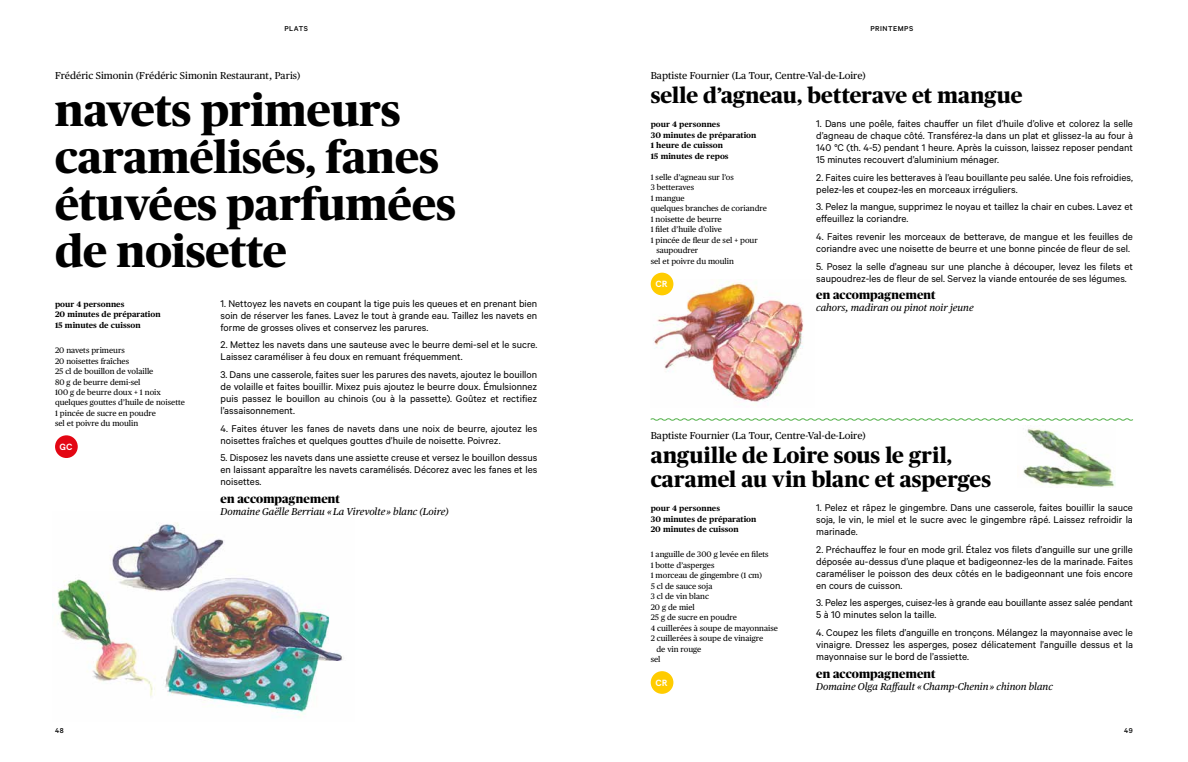
<style>
.page{position:relative;width:1188px;height:762px;background:#fff}
.page>*{position:absolute;margin:0;border:0;box-sizing:border-box;transform-origin:0 0}
.t1{font:800 45px/47px "Publico";color:#000}
.t2{font:800 22px/24px "Publico";letter-spacing:.005em;color:#000}
.t3{font:800 12px "Publico Banner";letter-spacing:.01em;color:#000}
.t4{font:11px/12px "Calibre";color:#000;text-align:justify}
.t5{font:10px "Publico Text";color:#000}
.t6{font:italic 10px "Publico Text";color:#000}
.t7{font:700 9px "Apercu";color:#fff}
.t8{font:8px/10.5px "Publico Text";color:#000}
.t9{font:700 8px/10.5px "Publico Text";color:#000}
.t10{font:500 8px "Calibre";letter-spacing:.06em;color:#000}
</style>
<div class="page">
<img style="left:654px;top:280px;width:150px;height:122px">
<img style="left:1023px;top:428px;width:92px;height:59px">
<img style="left:52px;top:522px;width:291px;height:192px">
<div style="left:55px;top:435px;width:23px;height:23px;background:#e30613;border-radius:50%"></div>
<div style="left:650px;top:273px;width:23px;height:22px;background:#fc0;border-radius:50%"></div>
<svg style="left:650px;top:418px;width:483px;height:3px"></svg>
<div style="left:650px;top:671px;width:23px;height:23px;background:#fc0;border-radius:50%"></div>
<p class="t10" style="left:284px;top:24px;width:25px">PLATS</p>
<p class="t10" style="left:870px;top:24px;width:44px">PRINTEMPS</p>
<p class="t5" style="left:55px;top:70px;width:247px">Frédéric Simonin (Frédéric Simonin Restaurant, Paris)</p>
<h1 class="t1" style="left:55px;top:87px;width:402px">navets primeurs caramélisés, fanes étuvées parfumées de noisette</h1>
<p class="t4" style="left:220px;top:297px;width:318px">1. Nettoyez les navets en coupant la tige puis les queues et en prenant bien soin de réserver les fanes. Lavez le tout à grande eau. Taillez les navets en forme de grosses olives et conservez les parures.</p>
<p class="t4" style="left:220px;top:339px;width:318px">2. Mettez les navets dans une sauteuse avec le beurre demi-sel et le sucre.<br>Laissez caraméliser à feu doux en remuant fréquemment.</p>
<p class="t4" style="left:220px;top:368px;width:318px">3. Dans une casserole, faites suer les parures des navets, ajoutez le bouillon de volaille et faites bouillir. Mixez puis ajoutez le beurre doux. Émulsionnez puis passez le bouillon au chinois (ou à la passette). Goûtez et rectifiez l’assaisonnement.</p>
<p class="t4" style="left:220px;top:422px;width:318px">4. Faites étuver les fanes de navets dans une noix de beurre, ajoutez les noisettes fraîches et quelques gouttes d’huile de noisette. Poivrez.</p>
<p class="t4" style="left:220px;top:452px;width:318px">5. Disposez les navets dans une assiette creuse et versez le bouillon dessus en laissant apparaître les navets caramélisés. Décorez avec les fanes et les noisettes.</p>
<p class="t3" style="left:220px;top:490px;width:121px">en accompagnement</p>
<p class="t6" style="left:220px;top:506px;width:229px">Domaine Gaëlle Berriau «La Virevolte » blanc (Loire)</p>
<p class="t9" style="left:55px;top:299px;width:107px">pour 4 personnes<br>20 minutes de préparation<br>15 minutes de cuisson</p>
<p class="t8" style="left:55px;top:345px;width:131px">20 navets primeurs<br>20 noisettes fraîches<br>25 cl de bouillon de volaille<br>80 g de beurre demi-sel<br>100 g de beurre doux + 1 noix quelques gouttes d’huile de noisette<br>1 pincée de sucre en poudre<br>sel et poivre du moulin</p>
<p class="t7" style="left:59px;top:441px;width:15px">GC</p>
<p class="t5" style="left:650px;top:70px;width:216px">Baptiste Fournier (La Tour, Centre-Val-de-Loire)</p>
<h2 class="t2" style="left:650px;top:83px;width:373px">selle d’agneau, betterave et mangue</h2>
<p class="t4" style="left:816px;top:117px;width:318px">1. Dans une poêle, faites chauffer un filet d’huile d’olive et colorez la selle d’agneau de chaque côté. Transférez-la dans un plat et glissez-la au four à 140 °C (th. 4-5) pendant 1 heure. Après la cuisson, laissez reposer pendant 15 minutes recouvert d’aluminium ménager.</p>
<p class="t4" style="left:816px;top:171px;width:318px">2. Faites cuire les betteraves à l’eau bouillante peu salée. Une fois refroidies, pelez-les et coupez-les en morceaux irréguliers.</p>
<p class="t4" style="left:816px;top:200px;width:318px">3. Pelez la mangue, supprimez le noyau et taillez la chair en cubes. Lavez et effeuillez la coriandre.</p>
<p class="t4" style="left:816px;top:230px;width:318px">4. Faites revenir les morceaux de betterave, de mangue et les feuilles de coriandre avec une noisette de beurre et une bonne pincée de fleur de sel.</p>
<p class="t4" style="left:816px;top:260px;width:318px">5. Posez la selle d’agneau sur une planche à découper, levez les filets et saupoudrez-les de fleur de sel. Servez la viande entourée de ses légumes.</p>
<p class="t3" style="left:816px;top:286px;width:121px">en accompagnement</p>
<p class="t6" style="left:816px;top:302px;width:159px">cahors, madiran ou pinot noir jeune</p>
<p class="t9" style="left:650px;top:119px;width:107px">pour 4 personnes<br>30 minutes de préparation<br>1 heure de cuisson<br>15 minutes de repos</p>
<p class="t8" style="left:650px;top:172px;width:85px">1 selle d’agneau sur l’os</p>
<p class="t8" style="left:650px;top:182px;width:45px">3 betteraves</p>
<p class="t8" style="left:650px;top:193px;width:35px">1 mangue</p>
<p class="t8" style="left:650px;top:203px;width:118px">quelques branches de coriandre</p>
<p class="t8" style="left:650px;top:214px;width:73px">1 noisette de beurre</p>
<p class="t8" style="left:650px;top:224px;width:73px">1 filet d’huile d’olive</p>
<p class="t8" style="left:650px;top:235px;width:108px">1 pincée de fleur de sel + pour</p>
<p class="t8" style="left:656px;top:245px;width:43px">saupoudrer</p>
<p class="t8" style="left:650px;top:256px;width:85px">sel et poivre du moulin</p>
<p class="t7" style="left:655px;top:279px;width:14px">CR</p>
<p class="t5" style="left:650px;top:430px;width:216px">Baptiste Fournier (La Tour, Centre-Val-de-Loire)</p>
<h2 class="t2" style="left:650px;top:443px;width:342px">anguille de Loire sous le gril, caramel au vin blanc et asperges</h2>
<p class="t4" style="left:816px;top:501px;width:318px">1. Pelez et râpez le gingembre. Dans une casserole, faites bouillir la sauce soja, le vin, le miel et le sucre avec le gingembre râpé. Laissez refroidir la marinade.</p>
<p class="t4" style="left:816px;top:543px;width:318px">2. Préchauffez le four en mode gril. Étalez vos filets d’anguille sur une grille déposée au-dessus d’une plaque et badigeonnez-les de la marinade. Faites caraméliser le poisson des deux côtés en le badigeonnant une fois encore en cours de cuisson.</p>
<p class="t4" style="left:816px;top:597px;width:318px">3. Pelez les asperges, cuisez-les à grande eau bouillante assez salée pendant<br>5 à 10 minutes selon la taille.</p>
<p class="t4" style="left:816px;top:626px;width:318px">4. Coupez les filets d’anguille en tronçons. Mélangez la mayonnaise avec le vinaigre. Dressez les asperges, posez délicatement l’anguille dessus et la mayonnaise sur le bord de l’assiette.</p>
<p class="t3" style="left:816px;top:665px;width:121px">en accompagnement</p>
<p class="t6" style="left:816px;top:680px;width:238px">Domaine Olga Raffault «Champ-Chenin» chinon blanc</p>
<p class="t9" style="left:650px;top:503px;width:107px">pour 4 personnes<br>30 minutes de préparation<br>20 minutes de cuisson</p>
<p class="t8" style="left:650px;top:549px;width:119px">1 anguille de 300 g levée en filets</p>
<p class="t8" style="left:650px;top:560px;width:65px">1 botte d’asperges</p>
<p class="t8" style="left:650px;top:570px;width:113px">1 morceau de gingembre (1 cm)</p>
<p class="t8" style="left:650px;top:581px;width:63px">5 cl de sauce soja</p>
<p class="t8" style="left:650px;top:591px;width:60px">3 cl de vin blanc</p>
<p class="t8" style="left:650px;top:602px;width:46px">20 g de miel</p>
<p class="t8" style="left:650px;top:612px;width:88px">25 g de sucre en poudre</p>
<p class="t8" style="left:650px;top:623px;width:129px">4 cuillerées à soupe de mayonnaise</p>
<p class="t8" style="left:650px;top:633px;width:114px">2 cuillerées à soupe de vinaigre</p>
<p class="t8" style="left:656px;top:644px;width:46px">de vin rouge</p>
<p class="t8" style="left:650px;top:654px;width:11px">sel</p>
<p class="t7" style="left:655px;top:677px;width:14px">CR</p>
<p class="t10" style="left:55px;top:725px;width:10px">48</p>
<p class="t10" style="left:1124px;top:725px;width:10px">49</p>
</div>
